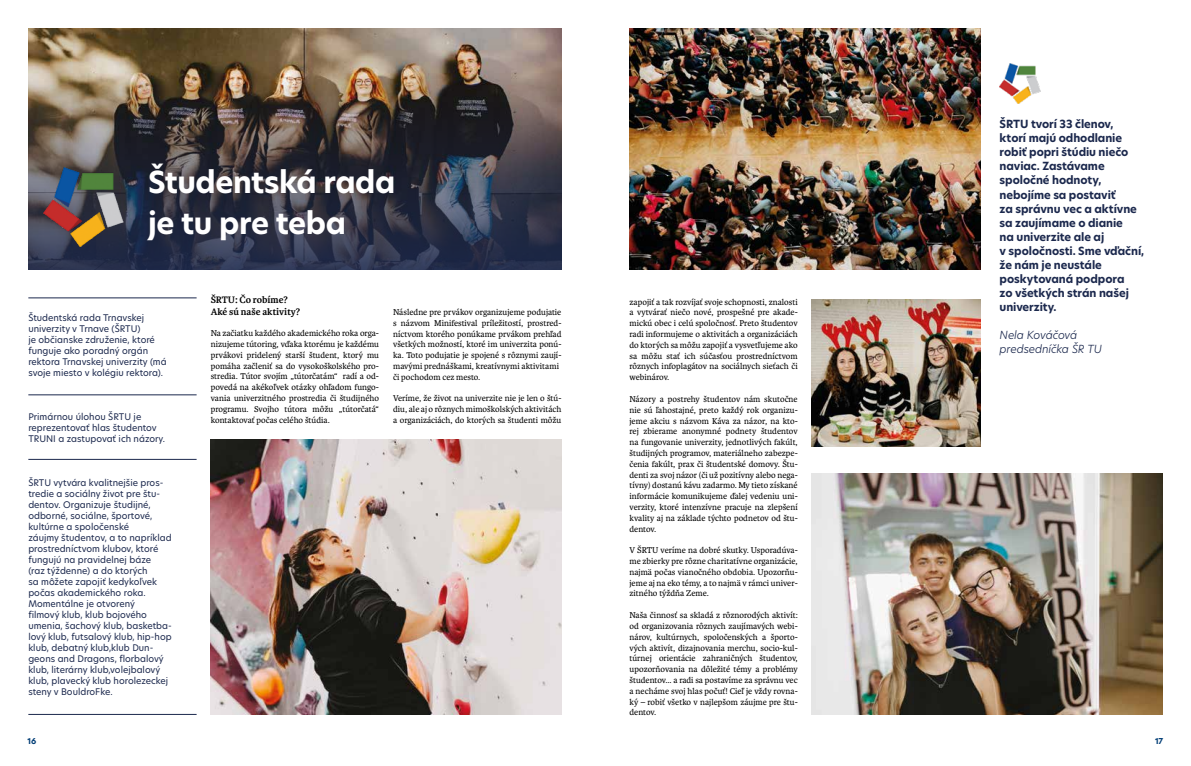
<style>
.page{position:relative;width:1191px;height:766px;background:#fff}
.page>*{position:absolute;margin:0;border:0;box-sizing:border-box;transform-origin:0 0}
.t1{font:700 29.7px/40.2px "New Hero";letter-spacing:-.015em;color:#fff}
.t2{font:700 11px/14px "New Hero";letter-spacing:-.005em;color:#1b284d}
.t3{font:italic 300 11px/14px "New Hero";letter-spacing:-.015em;color:#1b284d}
.t4{font:700 10px/12px "Karmina";color:#000}
.t5{font:9px/10.8px "Karmina";color:#000;text-align:justify}
.t6{font:9px/11px "New Hero";color:#1b284d}
.t7{font:700 8px "New Hero";color:#003d76}
</style>
<div class="page">
<img style="left:28px;top:28px;width:533px;height:17px">
<img style="left:629px;top:28px;width:351px;height:241px">
<img style="left:812px;top:473px;width:350px;height:241px">
<img style="left:812px;top:299px;width:168px;height:147px">
<img style="left:28px;top:45px;width:533px;height:224px">
<img style="left:43px;top:167px;width:93px;height:79px">
<img style="left:999px;top:63px;width:42px;height:41px">
<hr style="left:28px;top:297px;width:169px;height:1px;background:#1b284d">
<hr style="left:28px;top:394px;width:169px;height:1px;background:#1b284d">
<hr style="left:28px;top:459px;width:169px;height:1px;background:#1b284d">
<hr style="left:28px;top:713px;width:169px;height:1px;background:#1b284d">
<img style="left:211px;top:439px;width:350px;height:275px">
<h1 class="t1" style="left:148px;top:162px;width:249px">Študentská rada je tu pre teba</h1>
<p class="t6" style="left:28px;top:311px;width:140px">Študentská rada Trnavskej univerzity v Trnave (ŠRTU)<br>je občianske združenie, ktoré funguje ako poradný orgán rektora Trnavskej univerzity (má svoje miesto v kolégiu rektora).</p>
<p class="t6" style="left:28px;top:410px;width:138px">Primárnou úlohou ŠRTU je reprezentovať hlas študentov<br>TRUNI a zastupovať ich názory.</p>
<p class="t6" style="left:28px;top:476px;width:145px">ŠRTU vytvára kvalitnejšie pros&shy;tredie a sociálny život pre štu&shy;dentov. Organizuje študijné, odborné, sociálne, športové, kultúrne a spoločenské<br>záujmy študentov, a to napríklad prostredníctvom klubov, ktoré fungujú na pravidelnej báze<br>(raz týždenne) a do ktorých<br>sa môžete zapojiť kedykoľvek počas akademického roka.<br>Momentálne je otvorený<br>filmový klub, klub bojového umenia, šachový klub, basketba&shy;lový klub, futsalový klub, hip-hop klub, debatný klub,klub Dun&shy;geons and Dragons, florbalový klub, literárny klub,volejbalový klub, plavecký klub horolezeckej steny v BouldroFke.</p>
<p class="t4" style="left:211px;top:293px;width:91px">ŠRTU: Čo robíme?<br>Aké sú naše aktivity?</p>
<p class="t5" style="left:211px;top:328px;width:170px">Na začiatku každého akademického roka orga&shy;nizujeme tútoring, vďaka ktorému je každému prvákovi pridelený starší študent, ktorý mu pomáha začleniť sa do vysokoškolského pro&shy;stredia. Tútor svojím „tútorčatám“ radí a od&shy;povedá na akékoľvek otázky ohľadom fungo&shy;vania univerzitného prostredia či študijného programu. Svojho tútora môžu „tútorčatá“ kontaktovať počas celého štúdia.</p>
<p class="t5" style="left:393px;top:307px;width:170px;text-align:left">Následne pre prvákov organizujeme podujatie s názvom Minifestival príležitostí, prostred&shy;níctvom ktorého ponúkame prvákom prehľad všetkých možností, ktoré im univerzita ponú&shy;ka. Toto podujatie je spojené s rôznymi zaují&shy;mavými prednáškami, kreatívnymi aktivitami či pochodom cez mesto.</p>
<p class="t5" style="left:393px;top:393px;width:170px">Veríme, že život na univerzite nie je len o štú&shy;diu, ale aj o rôznych mimoškolských aktivitách a organizáciách, do ktorých sa študenti môžu</p>
<p class="t5" style="left:629px;top:296px;width:170px">zapojiť a tak rozvíjať svoje schopnosti, znalosti a vytvárať niečo nové, prospešné pre akade&shy;mickú obec i celú spoločnosť. Preto študentov radi informujeme o aktivitách a organizáciách do ktorých sa môžu zapojiť a vysvetľujeme ako sa môžu stať ich súčasťou prostredníctvom rôznych infoplagátov na sociálnych sieťach či webinárov.</p>
<p class="t5" style="left:629px;top:393px;width:170px">Názory a postrehy študentov nám skutočne nie sú ľahostajné, preto každý rok organizu&shy;jeme akciu s názvom Káva za názor, na kto&shy;rej zbierame anonymné podnety študentov na fungovanie univerzity, jednotlivých fakúlt, študijných programov, materiálneho zabezpe&shy;čenia fakúlt, prax či študentské domovy. Štu&shy;denti za svoj názor (či už pozitívny alebo nega&shy;tívny) dostanú kávu zadarmo. My tieto získané informácie komunikujeme ďalej vedeniu uni&shy;verzity, ktoré intenzívne pracuje na zlepšení kvality aj na základe týchto podnetov od štu&shy;dentov.</p>
<p class="t5" style="left:629px;top:545px;width:170px">V ŠRTU veríme na dobré skutky. Usporadúva&shy;me zbierky pre rôzne charitatívne organizácie, najmä počas vianočného obdobia. Upozorňu&shy;jeme aj na eko témy, a to najmä v rámci univer&shy;zitného týždňa Zeme.</p>
<p class="t5" style="left:629px;top:609px;width:170px">Naša činnosť sa skladá z rôznorodých aktivít: od organizovania rôznych zaujímavých webi&shy;nárov, kultúrnych, spoločenských a športo&shy;vých aktivít, dizajnovania merchu, socio-kul&shy;túrnej orientácie zahraničných študentov, upozorňovania na dôležité témy a problémy študentov... a radi sa postavíme za správnu vec a necháme svoj hlas počuť! Cieľ je vždy rovna&shy;ký – robiť všetko v najlepšom záujme pre štu&shy;dentov.</p>
<p class="t2" style="left:999px;top:117px;width:146px">ŠRTU tvorí 33 členov,<br>ktorí majú odhodlanie robiť popri štúdiu niečo naviac. Zastávame spoločné hodnoty, nebojíme sa postaviť<br>za správnu vec a aktívne sa zaujímame o dianie<br>na univerzite ale aj<br>v spoločnosti. Sme vďační, že nám je neustále poskytovaná podpora<br>zo všetkých strán našej univerzity.</p>
<p class="t3" style="left:999px;top:327px;width:104px">Nela Kováčová predsedníčka ŠR TU</p>
<p class="t7" style="left:28px;top:735px;width:10px">16</p>
<p class="t7" style="left:1155px;top:735px;width:10px">17</p>
</div>
